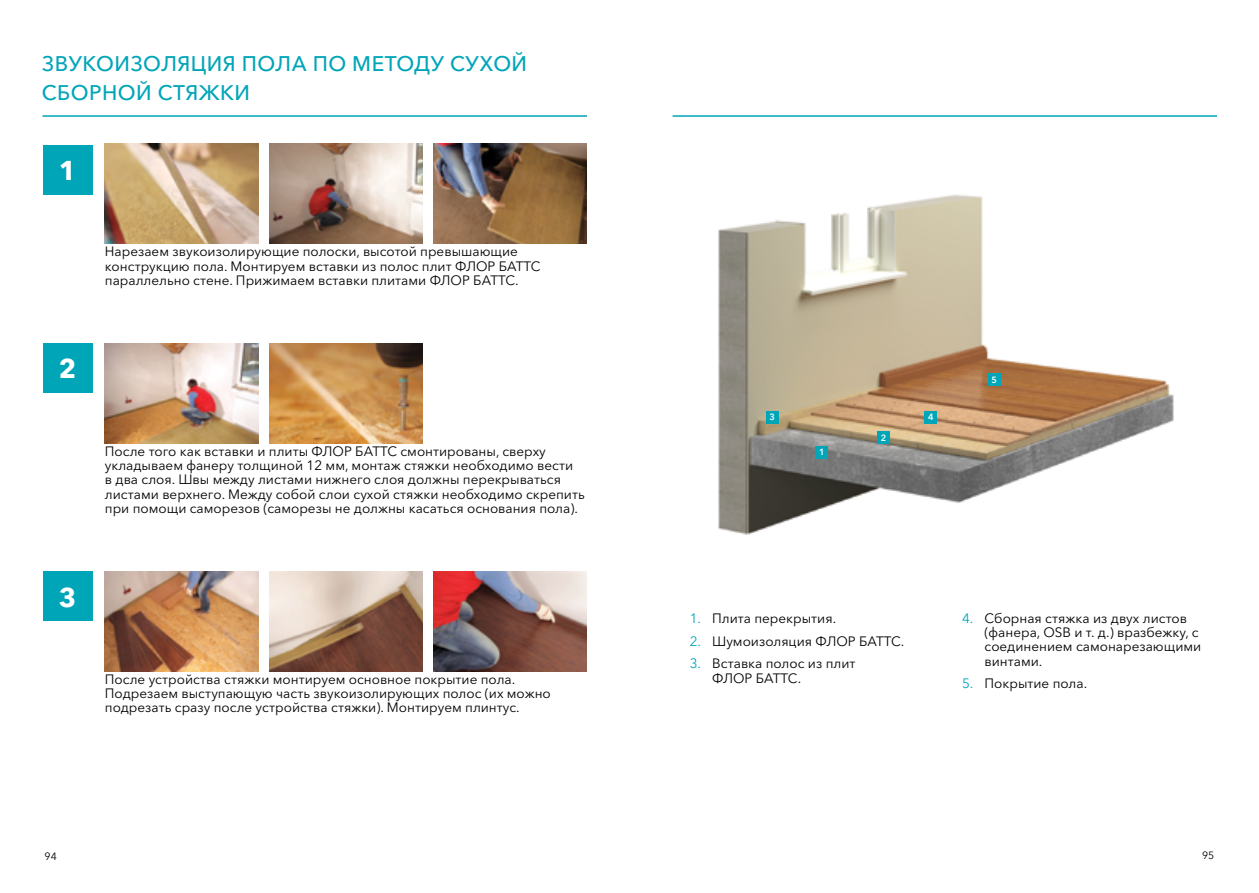
<style>
.page{position:relative;width:1259px;height:893px;background:#fff}
.page>*{position:absolute;margin:0;border:0;box-sizing:border-box;transform-origin:0 0}
.t1{font:700 27px "Avenir Next Cyr";color:#fff}
.t2{font:500 21px/28.5px "Avenir Next Cyr";letter-spacing:.02em;color:#00a5b8}
.t3{font:13.5px/14.2px "Avenir Next Cyr";color:#000}
.t4{font:10.5px "Avenir Next Cyr";color:#000}
.t5{font:600 9px "Avenir Next Cyr";color:#fff}
.s1{color:#00a5b8}
</style>
<div class="page">
<hr style="left:43px;top:115px;width:544px;height:2px;background:#00a5b8">
<img style="left:105px;top:144px;width:153px;height:100px">
<img style="left:105px;top:343px;width:153px;height:100px">
<img style="left:105px;top:571px;width:153px;height:100px">
<img style="left:269px;top:144px;width:153px;height:100px">
<img style="left:269px;top:343px;width:153px;height:100px">
<img style="left:269px;top:571px;width:153px;height:100px">
<img style="left:433px;top:144px;width:154px;height:100px">
<img style="left:433px;top:571px;width:154px;height:100px">
<div style="left:43px;top:145px;width:49px;height:50px;background:#00a5b8"></div>
<div style="left:43px;top:343px;width:49px;height:50px;background:#00a5b8"></div>
<div style="left:43px;top:571px;width:49px;height:50px;background:#00a5b8"></div>
<img style="left:718px;top:194px;width:456px;height:341px">
<div style="left:815px;top:446px;width:13px;height:12px;background:#00a5b8"></div>
<div style="left:877px;top:431px;width:13px;height:13px;background:#00a5b8"></div>
<div style="left:766px;top:411px;width:12px;height:12px;background:#00a5b8"></div>
<div style="left:924px;top:411px;width:13px;height:12px;background:#00a5b8"></div>
<div style="left:987px;top:373px;width:13px;height:13px;background:#00a5b8"></div>
<hr style="left:672px;top:115px;width:545px;height:2px;background:#00a5b8">
<h2 class="t2" style="left:42px;top:49px;width:487px">ЗВУКОИЗОЛЯЦИЯ ПОЛА ПО МЕТОДУ СУХОЙ<br>СБОРНОЙ СТЯЖКИ</h2>
<h1 class="t1" style="left:59px;top:154px;width:19px">1</h1>
<h1 class="t1" style="left:59px;top:352px;width:19px">2</h1>
<h1 class="t1" style="left:59px;top:580px;width:19px">3</h1>
<p class="t3" style="left:105px;top:244px;width:437px">Нарезаем звукоизолирующие полоски, высотой превышающие конструкцию пола. Монтируем вставки из полос плит ФЛОР БАТТС параллельно стене. Прижимаем вставки плитами ФЛОР БАТТС.</p>
<p class="t3" style="left:105px;top:444px;width:481px">После того как вставки и плиты ФЛОР БАТТС смонтированы, сверху укладываем фанеру толщиной 12 мм, монтаж стяжки необходимо вести<br>в два слоя. Швы между листами нижнего слоя должны перекрываться листами верхнего. Между собой слои сухой стяжки необходимо скрепить при помощи саморезов (саморезы не должны касаться основания пола).</p>
<p class="t3" style="left:105px;top:672px;width:447px">После устройства стяжки монтируем основное покрытие пола.<br>Подрезаем выступающую часть звукоизолирующих полос (их можно подрезать сразу после устройства стяжки). Монтируем плинтус.</p>
<p class="t5" style="left:769px;top:412px;width:7px">3</p>
<p class="t5" style="left:928px;top:412px;width:7px">4</p>
<p class="t5" style="left:819px;top:447px;width:7px">1</p>
<p class="t5" style="left:881px;top:432px;width:7px">2</p>
<p class="t5" style="left:991px;top:374px;width:7px">5</p>
<p class="t3" style="left:689px;top:611px;width:148px"><span class="s1">1.</span> Плита перекрытия.</p>
<p class="t3" style="left:689px;top:634px;width:216px"><span class="s1">2.</span> Шумоизоляция ФЛОР БАТТС.</p>
<p class="t3" style="left:712px;top:656px;width:145px;text-indent:-23px"><span class="s1">3.</span> Вставка полос из плит<br>ФЛОР БАТТС.</p>
<p class="t3" style="left:984px;top:611px;width:218px;text-indent:-23px"><span class="s1">4.</span> Сборная стяжка из двух листов (фанера, ОSB и т. д.) вразбежку, с соединением самонарезающими винтами.</p>
<p class="t3" style="left:962px;top:676px;width:127px"><span class="s1">5.</span> Покрытие пола.</p>
<p class="t4" style="left:45px;top:850px;width:14px">94</p>
<p class="t4" style="left:1202px;top:849px;width:14px">95</p>
</div>
